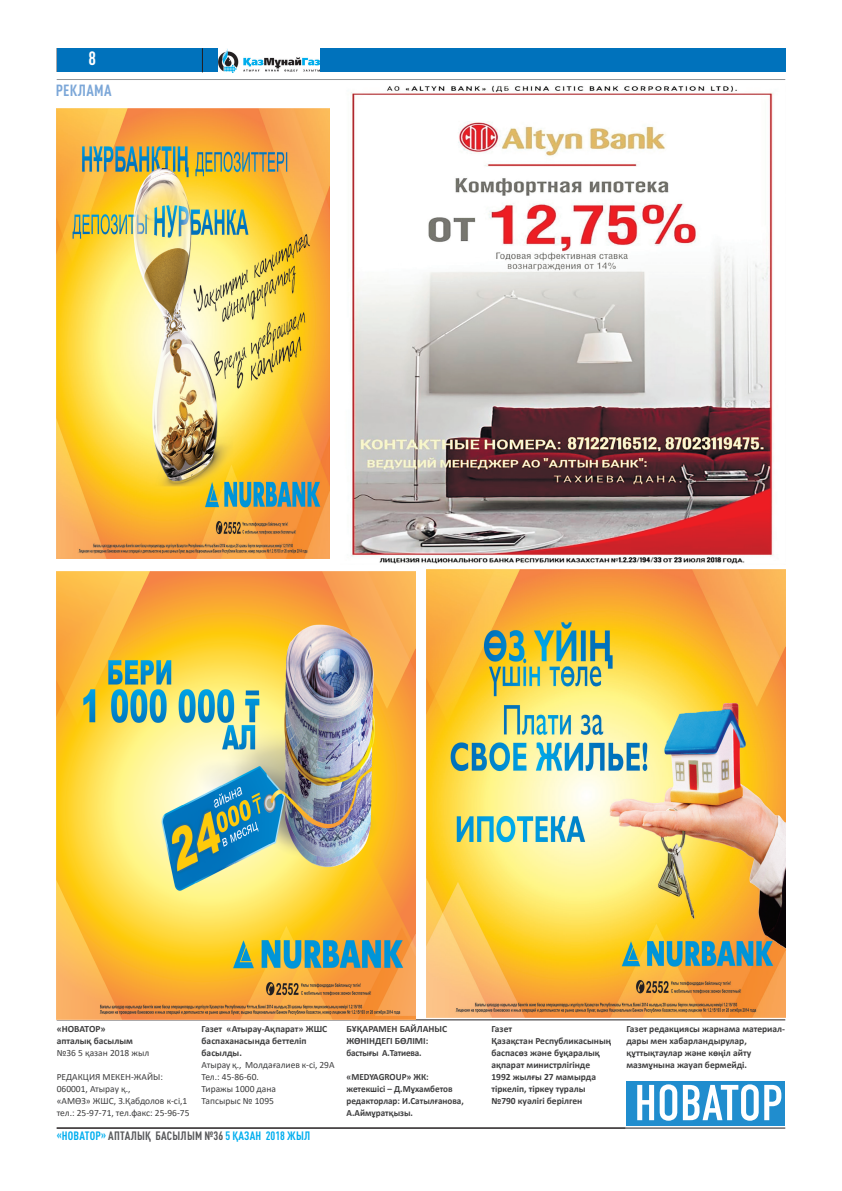
<style>
.page{position:relative;width:842px;height:1191px;background:#fff}
.page>*{position:absolute;margin:0;border:0;box-sizing:border-box;transform-origin:0 0}
.t1{font:700 condensed 19px "DIN Pro";color:#fff}
.t2{font:700 condensed 16px "DIN Pro";letter-spacing:.02em;color:#7ca7d8}
.t3{font:700 condensed 12px "DIN Pro";color:#00aeef}
.t4{font:700 condensed 12px "DIN Pro";color:#57585a}
.t5{font:700 9.5px/12px "Calibri";color:#3e3e3f}
.t6{font:9.5px/12px "Calibri";color:#3e3e3f}
.t7{font:700 9.5px/12px "Calibri";color:#3e3e3f;scale:.96 1}
.s1{color:#57585a}
</style>
<div class="page">
<hr style="left:57px;top:1127px;width:728px;height:1px;background:#231f20">
<hr style="left:57px;top:79px;width:728px;height:1px;background:#939598">
<hr style="left:57px;top:1019px;width:728px;height:1px;background:#231f20">
<div style="left:626px;top:1080px;width:159px;height:45px;background:#208dce"></div>
<svg style="left:637px;top:1084px;width:144px;height:36px"></svg>
<div style="left:57px;top:48px;width:728px;height:24px;background:#0072bc"></div>
<svg style="left:202px;top:48px;width:1px;height:24px"></svg>
<img style="left:57px;top:571px;width:359px;height:448px">
<img style="left:426px;top:569px;width:359px;height:448px">
<img style="left:350px;top:85px;width:424px;height:479px">
<img style="left:57px;top:108px;width:273px;height:451px">
<h1 class="t1" style="left:88px;top:44px;width:9px">8</h1>
<h2 class="t2" style="left:56px;top:78px;width:57px">РЕКЛАМА</h2>
<p class="t5" style="left:57px;top:1023px;width:78px">«НОВАТОР» апталық басылым</p>
<p class="t6" style="left:57px;top:1047px;width:94px">№36 5 қазан 2018 жыл</p>
<p class="t6" style="left:57px;top:1071px;width:134px">РЕДАКЦИЯ МЕКЕН-ЖАЙЫ:<br>060001, Атырау қ.,<br>«АМӨЗ» ЖШС, З.Қабдолов к-сі,1 тел.: 25-97-71, тел.факс: 25-96-75</p>
<p class="t5" style="left:202px;top:1023px;width:113px">Газет «Атырау-Ақпарат» ЖШС баспаханасында беттеліп басылды.</p>
<p class="t6" style="left:202px;top:1059px;width:134px">Атырау қ., Молдағалиев к-сі, 29А<br>Тел.: 45-86-60.<br>Тиражы 1000 дана<br>Тапсырыс № 1095</p>
<p class="t3" style="left:57px;top:1127px;width:59px">«НОВАТОР» <span class="s1">апталы</span></p>
<p class="t4" style="left:145px;top:1127px;width:18px">қ басылым</p>
<p class="t3" style="left:205px;top:1127px;width:41px"><span class="s1">№36</span> 5 қазан</p>
<p class="t3" style="left:266px;top:1127px;width:30px">2018 жыл</p>
<p class="t5" style="left:346px;top:1023px;width:66px">БҰҚАРАМЕН БАЙЛА</p>
<p class="t5" style="left:429px;top:1023px;width:13px">НЫС</p>
<p class="t5" style="left:346px;top:1035px;width:83px">ЖӨНІНДЕГІ БӨЛІМІ: бастығы А.Татиева.</p>
<p class="t7" style="left:346px;top:1071px;width:124px">«MEDYAGROUP» ЖК: жетекшісі – Д.Мұхамбетов редакторлар: И.Сатылғанова,<br>А.Аймұратқызы.</p>
<p class="t5" style="left:491px;top:1023px;width:121px">Газет<br>Қазақстан Республикасының баспасөз және бұқаралық ақпарат министрлігінде<br>1992 жылғы 27 мамырда тіркеліп, тіркеу туралы №790 куәлігі берілген</p>
<p class="t5" style="left:626px;top:1023px;width:160px">Газет редакциясы жарнама материал&shy;дары мен хабарландырулар, құттықтаулар және көңіл айту мазмұнына жауап бермейді.</p>
</div>
